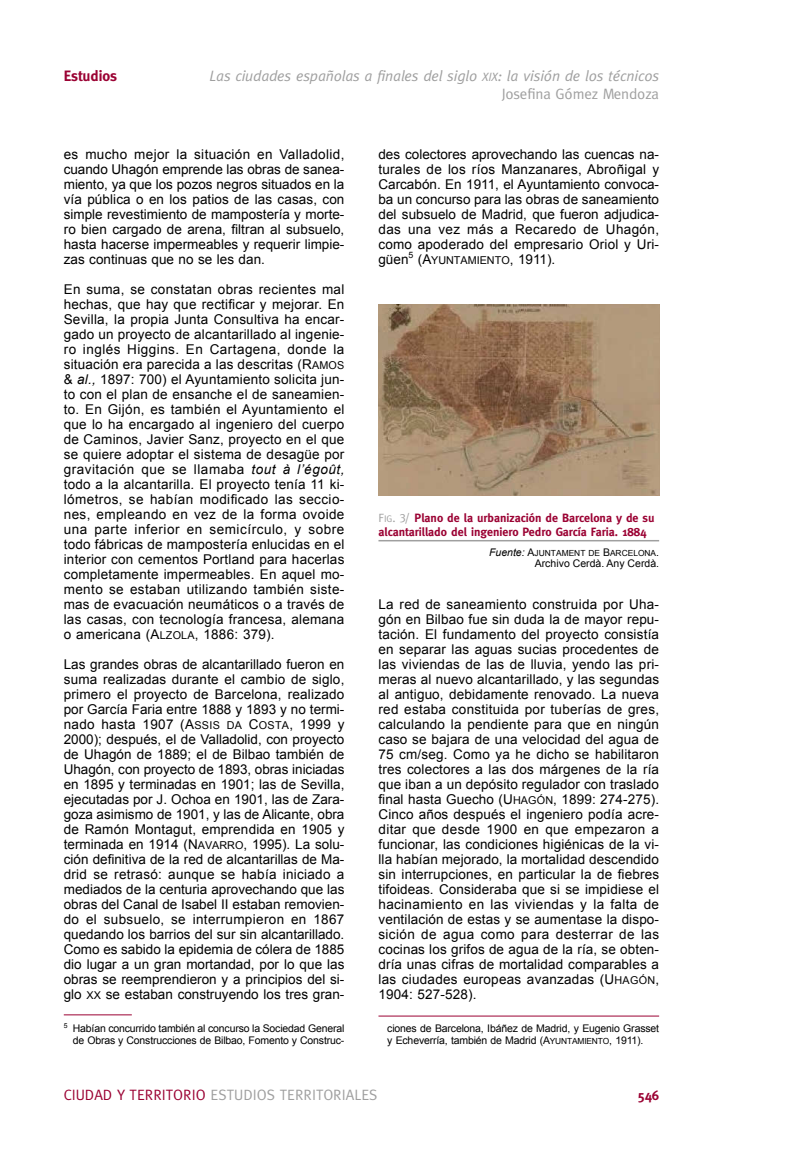
<style>
.page{position:relative;width:808px;height:1149px;background:#fff}
.page>*{position:absolute;margin:0;border:0;box-sizing:border-box;transform-origin:0 0}
.t1{font:italic 15px/18px "Meta";letter-spacing:-.01em;color:#9f9f9f;text-align:right}
.t2{font:15px "Meta";color:#9f9f9f}
.t3{font:700 15px "Meta";letter-spacing:-.005em;color:#9b0233}
.t4{font:13.5px/15px "Arial";letter-spacing:.01em;color:#000;text-align:justify}
.t5{font:700 13.5px "Meta";color:#9b0233}
.t6{font:700 12px/13.2px "Meta";color:#9b0233}
.t7{font:10.5px/12px "Arial";letter-spacing:-.015em;color:#000;text-align:right}
.t8{font:8.4px "Arial";color:#000}
.s1{font-size:12px}
.s2{font-style:normal}
.s3{font-size:10.8px}
.s4{font-style:italic}
.s5{font-family:"Meta Caps";font-weight:400;color:#9f9f9f}
.s6{font-family:"Meta Caps";font-weight:400;font-size:9.6px;color:#9f9f9f}
.s7{font-style:italic;font-size:10.5px}
.s8{font-size:10.5px}
.s9{font-size:8.4px}
.s10{color:#9b0233}
</style>
<div class="page">
<hr style="left:64px;top:1014px;width:68px;height:1px;background:#9b0233">
<hr style="left:378px;top:1015px;width:281px;height:1px;background:#9b0233">
<hr style="left:378px;top:540px;width:281px;height:1px;background:#9f9f9f">
<img style="left:378px;top:304px;width:281px;height:191px">
<p class="t3" style="left:64px;top:70px;width:55px">Estudios</p>
<p class="t1" style="left:209px;top:68px;width:451px">Las ciudades españolas a finales del siglo <span class="s1">XIX</span>: la visión de los técnicos<br><span class="s2">Josefina Gómez Mendoza</span></p>
<p class="t4" style="left:64px;top:146px;width:282px">es mucho mejor la situación en Valladolid, cuando Uhagón emprende las obras de sanea&shy;miento, ya que los pozos negros situados en la vía pública o en los patios de las casas, con simple revestimiento de mampostería y morte&shy;ro bien cargado de arena, filtran al subsuelo, hasta hacerse impermeables y requerir limpie&shy;zas continuas que no se les dan.</p>
<p class="t4" style="left:64px;top:281px;width:282px">En suma, se constatan obras recientes mal hechas, que hay que rectificar y mejorar. En Sevilla, la propia Junta Consultiva ha encar&shy;gado un proyecto de alcantarillado al ingenie&shy;ro inglés Higgins. En Cartagena, donde la situación era parecida a las descritas (R<span class="s3">AMOS </span>&amp; <span class="s4">al.,</span> 1897: 700) el Ayuntamiento solicita jun&shy;to con el plan de ensanche el de saneamien&shy;to. En Gijón, es también el Ayuntamiento el que lo ha encargado al ingeniero del cuerpo de Caminos, Javier Sanz, proyecto en el que se quiere adoptar el sistema de desagüe por gravitación que se llamaba <span class="s4">tout à l’égoût, </span>todo a la alcantarilla<span class="s4">.</span> El proyecto tenía 11 ki&shy;lómetros, se habían modificado las seccio&shy;nes, empleando en vez de la forma ovoide una parte inferior en semicírculo, y sobre todo fábricas de mampostería enlucidas en el interior con cementos Portland para hacerlas completamente impermeables. En aquel mo&shy;mento se estaban utilizando también siste&shy;mas de evacuación neumáticos o a través de las casas, con tecnología francesa, alemana o americana (A<span class="s3">LZOLA</span>, 1886: 379).</p>
<p class="t4" style="left:64px;top:656px;width:282px">Las grandes obras de alcantarillado fueron en suma realizadas durante el cambio de siglo, primero el proyecto de Barcelona, realizado por García Faria entre 1888 y 1893 y no termi&shy;nado hasta 1907 (A<span class="s3">SSIS DA</span> C<span class="s3">OSTA</span>, 1999 y 2000); después, el de Valladolid, con proyecto de Uhagón de 1889; el de Bilbao también de Uhagón, con proyecto de 1893, obras iniciadas en 1895 y terminadas en 1901; las de Sevilla, ejecutadas por J. Ochoa en 1901, las de Zara&shy;goza asimismo de 1901, y las de Alicante, obra de Ramón Montagut, emprendida en 1905 y terminada en 1914 (N<span class="s3">AVARRO</span>, 1995). La solu&shy;ción definitiva de la red de alcantarillas de Ma&shy;drid se retrasó: aunque se había iniciado a mediados de la centuria aprovechando que las obras del Canal de Isabel II estaban removien&shy;do el subsuelo, se interrumpieron en 1867 quedando los barrios del sur sin alcantarillado.<br>Como es sabido la epidemia de cólera de 1885 dio lugar a un gran mortandad, por lo que las obras se reemprendieron y a principios del si&shy;glo <span class="s3">XX</span> se estaban construyendo los tres gran-</p>
<p class="t7" style="left:64px;top:1022px;width:282px"><sup>5</sup> Habían concurrido también al concurso la Sociedad General de Obras y Construcciones de Bilbao, Fomento y Construc-</p>
<p class="t4" style="left:378px;top:146px;width:282px">des colectores aprovechando las cuencas na&shy;turales de los ríos Manzanares, Abroñigal y Carcabón. En 1911, el Ayuntamiento convoca&shy;ba un concurso para las obras de saneamiento del subsuelo de Madrid, que fueron adjudica&shy;das una vez más a Recaredo de Uhagón, como apoderado del empresario Oriol y Uri&shy;güen<sup>5</sup> (A<span class="s3">YUNTAMIENTO</span>, 1911).</p>
<p class="t6" style="left:378px;top:512px;width:278px"><span class="s5">F</span><span class="s6">IG</span><span class="s5">. 3/</span> Plano de la urbanización de Barcelona y de su alcantarillado del ingeniero Pedro García Faria. 1884</p>
<p class="t8" style="left:489px;top:548px;width:172px"><span class="s7">Fuente:</span> <span class="s8">A</span>JUNTAMENT DE <span class="s8">B</span>ARCELONA<span class="s8">.</span></p>
<p class="t7" style="left:535px;top:557px;width:126px">Archivo Cerdà. Any Cerdà.</p>
<p class="t4" style="left:378px;top:596px;width:282px">La red de saneamiento construida por Uha&shy;gón en Bilbao fue sin duda la de mayor repu&shy;tación. El fundamento del proyecto consistía en separar las aguas sucias procedentes de las viviendas de las de lluvia, yendo las pri&shy;meras al nuevo alcantarillado, y las segundas al antiguo, debidamente renovado. La nueva red estaba constituida por tuberías de gres, calculando la pendiente para que en ningún caso se bajara de una velocidad del agua de 75 cm/seg. Como ya he dicho se habilitaron tres colectores a las dos márgenes de la ría que iban a un depósito regulador con traslado final hasta Guecho (U<span class="s3">HAGÓN</span>, 1899: 274-275).<br>Cinco años después el ingeniero podía acre&shy;ditar que desde 1900 en que empezaron a funcionar, las condiciones higiénicas de la vi&shy;lla habían mejorado, la mortalidad descendido sin interrupciones, en particular la de fiebres tifoideas. Consideraba que si se impidiese el hacinamiento en las viviendas y la falta de ventilación de estas y se aumentase la dispo&shy;sición de agua como para desterrar de las cocinas los grifos de agua de la ría, se obten&shy;dría unas cifras de mortalidad comparables a las ciudades europeas avanzadas (U<span class="s3">HAGÓN</span>, 1904: 527-528).</p>
<p class="t7" style="left:387px;top:1022px;width:273px;text-align:left">ciones de Barcelona, Ibáñez de Madrid, y Eugenio Grasset y Echeverría, también de Madrid (A<span class="s9">YUNTAMIENTO</span>, 1911).</p>
<p class="t2" style="left:64px;top:1088px;width:315px"><span class="s10">CIUDAD Y TERRITORIO</span> ESTUDIOS TERRITORIALES</p>
<p class="t5" style="left:637px;top:1089px;width:23px">546</p>
</div>
